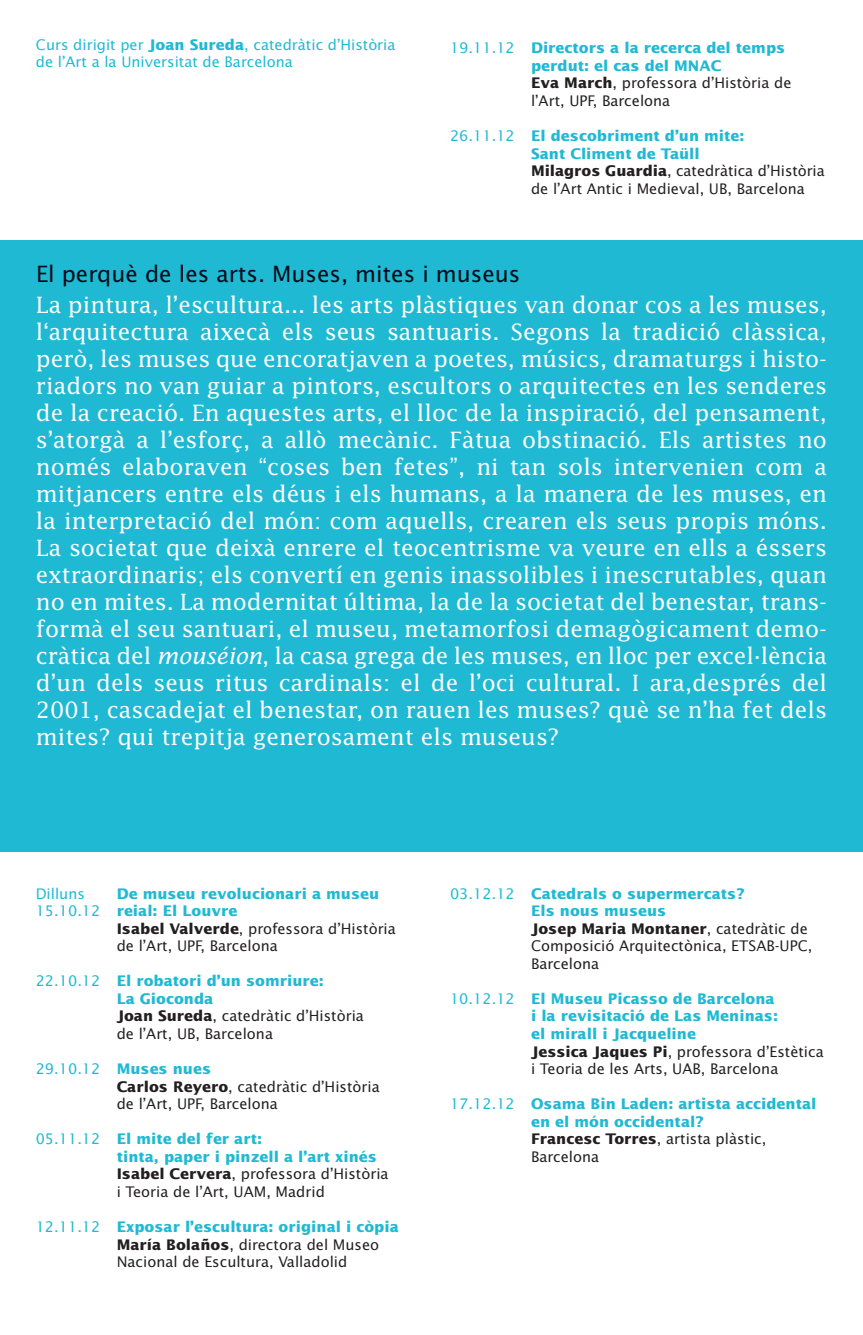
<style>
.page{position:relative;width:863px;height:1335px;background:#fff}
.page>*{position:absolute;margin:0;border:0;box-sizing:border-box;transform-origin:0 0}
.t1{font:22.5px/27px "Lucida";color:#fff;text-align:justify}
.t2{font:22.5px "Lucida Sans";color:#000b19}
.t3{font:14.62px/17.6px "Lucida Sans";color:#231f20}
.t4{font:700 14.62px/17.6px "Lucida Sans";color:#20b9d3}
.t5{font:14.62px/17.6px "Lucida Sans";color:#20b9d3}
.s1{font-weight:700}
.s2{font-weight:400}
.s3{color:#231f20}
.s4{font-weight:400;color:#231f20}
.s5{color:#20b9d3}
.s6{font-weight:700;color:#20b9d3}
.s7{font-style:italic}
</style>
<div class="page">
<div style="left:0;top:241px;width:863px;height:611px;background:#20b9d3"></div>
<p class="t5" style="left:36px;top:35px;width:361px">Curs dirigit per <span class="s1">Joan Sureda</span>, catedràtic d’Història de l’Art a la Universitat de Barcelona</p>
<p class="t4" style="left:531px;top:39px;width:262px;text-indent:-81px"><span class="s2">19.11.12</span> Directors a la recerca del temps perdut: el cas del MNAC<br><span class="s3">Eva March</span><span class="s4">, professora d’Història de l’Art, UPF, Barcelona</span></p>
<p class="t3" style="left:531px;top:127px;width:295px;text-indent:-81px"><span class="s5">26.11.12</span> <span class="s6">El descobriment d’un mite:<br>Sant Climent de Taüll<br></span><span class="s1">Milagros Guardia</span>, catedràtica d’Història de l’Art Antic i Medieval, UB, Barcelona</p>
<p class="t2" style="left:36px;top:260px;width:486px">El perquè de les arts. Muses, mites i museus</p>
<p class="t1" style="left:36px;top:291px;width:792px">La pintura, l’escultura... les arts plàstiques van donar cos a les muses, l‘arquitectura aixecà els seus santuaris. Segons la tradició clàssica, però, les muses que encoratjaven a poetes, músics, dramaturgs i histo&shy;riadors no van guiar a pintors, escultors o arquitectes en les senderes de la creació. En aquestes arts, el lloc de la inspiració, del pensament, s’atorgà a l’esforç, a allò mecànic. Fàtua obstinació. Els artistes no només elaboraven “coses ben fetes”, ni tan sols intervenien com a mitjancers entre els déus i els humans, a la manera de les muses, en la interpretació del món: com aquells, crearen els seus propis móns.<br>La societat que deixà enrere el teocentrisme va veure en ells a éssers extraordinaris; els convertí en genis inassolibles i inescrutables, quan no en mites. La modernitat última, la de la societat del benestar, trans&shy;formà el seu santuari, el museu, metamorfosi demagògicament demo&shy;cràtica del <span class="s7">mouséion</span>, la casa grega de les muses, en lloc per excel·lència d’un dels seus ritus cardinals: el de l’oci cultural. I ara,després del 2001, cascadejat el benestar, on rauen les muses? què se n’ha fet dels mites? qui trepitja generosament els museus?</p>
<p class="t5" style="left:36px;top:884px;width:51px">Dilluns</p>
<p class="t4" style="left:117px;top:884px;width:264px">De museu revolucionari a museu</p>
<p class="t4" style="left:36px;top:902px;width:203px"><span class="s2">15.10.12</span> reial: El Louvre</p>
<p class="t3" style="left:117px;top:919px;width:281px"><span class="s1">Isabel Valverde</span>, professora d’Història</p>
<p class="t3" style="left:117px;top:937px;width:163px">de l’Art, UPF, Barcelona</p>
<p class="t3" style="left:117px;top:972px;width:249px;text-indent:-81px"><span class="s5">22.10.12</span> <span class="s6">El robatori d’un somriure:<br>La Gioconda<br></span><span class="s1">Joan Sureda</span>, catedràtic d’Història de l’Art, UB, Barcelona</p>
<p class="t3" style="left:117px;top:1059px;width:265px;text-indent:-81px"><span class="s5">29.10.12</span> <span class="s6">Muses nues<br></span><span class="s1">Carlos Reyero</span>, catedràtic d’Història de l’Art, UPF, Barcelona</p>
<p class="t4" style="left:117px;top:1130px;width:273px;text-indent:-81px"><span class="s2">05.11.12</span> El mite del fer art:<br>tinta, paper i pinzell a l’art xinés <span class="s3">Isabel Cervera</span><span class="s4">, professora d’Història i Teoria de l’Art, UAM, Madrid</span></p>
<p class="t3" style="left:117px;top:1217px;width:284px;text-indent:-81px"><span class="s5">12.11.12</span> <span class="s6">Exposar l’escultura: original i còpia<br></span><span class="s1">María Bolaños</span>, directora del Museo<br>Nacional de Escultura, Valladolid</p>
<p class="t3" style="left:531px;top:884px;width:283px;text-indent:-81px"><span class="s5">03.12.12</span> <span class="s6">Catedrals o supermercats?<br>Els nous museus<br></span><span class="s1">Josep Maria Montaner</span>, catedràtic de<br>Composició Arquitectònica, ETSAB-UPC,<br>Barcelona</p>
<p class="t4" style="left:531px;top:989px;width:294px;text-indent:-81px"><span class="s2">10.12.12</span> El Museu Picasso de Barcelona<br>i la revisitació de Las Meninas:<br>el mirall i Jacqueline<br><span class="s3">Jessica Jaques Pi</span><span class="s4">, professora d’Estètica i Teoria de les Arts, UAB, Barcelona</span></p>
<p class="t4" style="left:531px;top:1095px;width:287px;text-indent:-81px"><span class="s2">17.12.12</span> Osama Bin Laden: artista accidental en el món occidental?<br><span class="s3">Francesc Torres</span><span class="s4">, artista plàstic,<br>Barcelona</span></p>
</div>
